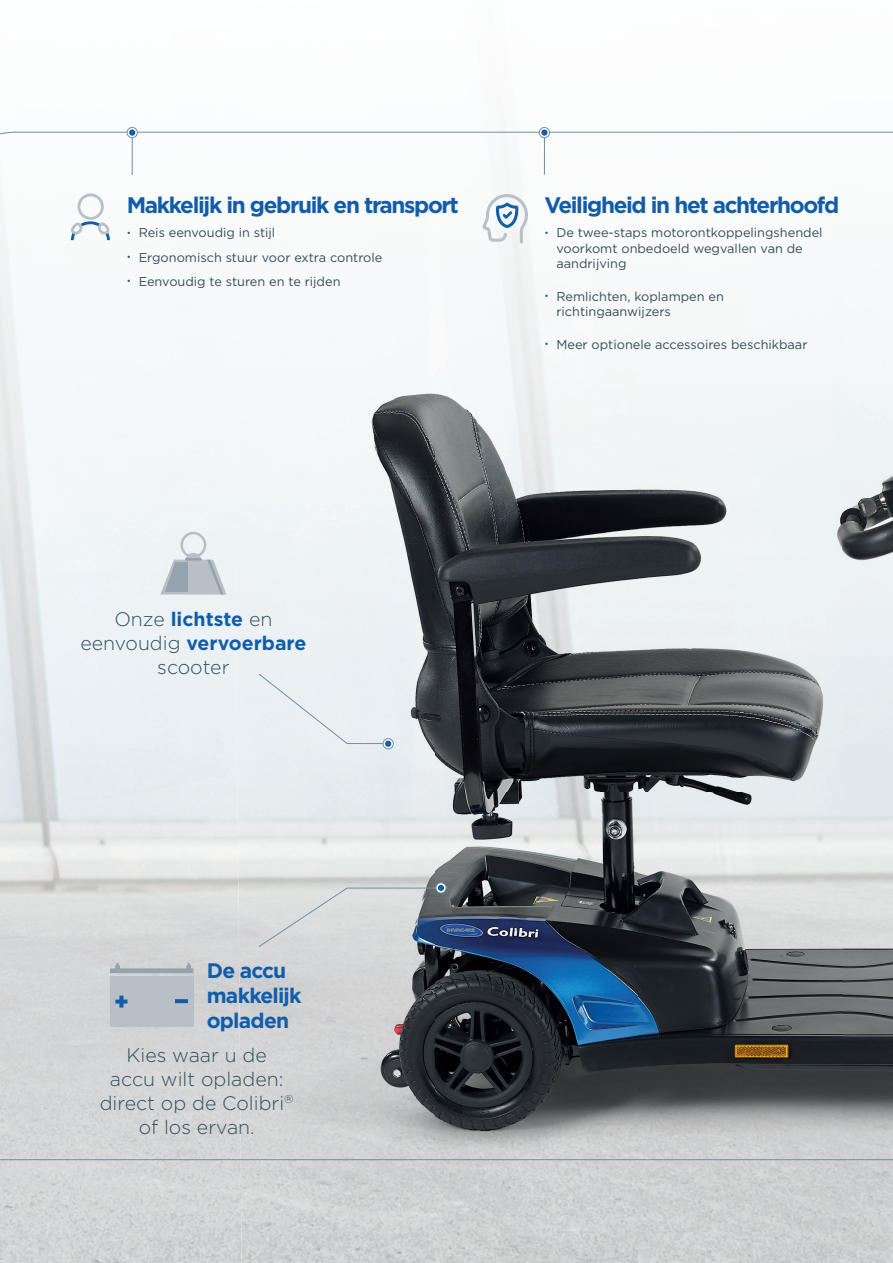
<style>
.page{position:relative;width:893px;height:1263px;background:#fff}
.page>*{position:absolute;margin:0;border:0;box-sizing:border-box;transform-origin:0 0}
.t1{font:700 22.5px "Gotham";letter-spacing:-.06em;color:#115da9}
.t2{font:700 21px/24.9px "Gotham";letter-spacing:-.04em;color:#115da9}
.t3{font:300 19.5px/24px "Gotham";color:#354d59;text-align:center}
.t4{font:12.75px/15.3px "Gotham";color:#354d59}
.s1{font-size:9px;color:#115da9}
.s2{font-weight:700;color:#115da9}
</style>
<div class="page">
<div style="left:210px;top:947px;width:28px;height:316px;background:#d3d4d5"></div>
<img style="left:238px;top:791px;width:604px;height:472px">
<img style="left:842px;top:317px;width:51px;height:946px">
<img style="left:235px;top:477px;width:607px;height:314px">
<img style="left:233px;top:267px;width:609px;height:210px">
<svg style="left:0;top:131px;width:17px;height:75px"></svg>
<hr style="left:15px;top:132px;width:878px;height:1px;background:#73909f">
<hr style="left:0;top:1159px;width:893px;height:1px;background:#73909f">
<div style="left:435px;top:882px;width:11px;height:11px;border:1px solid #73909f;border-radius:50%"></div>
<svg style="left:259px;top:885px;width:185px;height:62px;background:#c5c9cd"></svg>
<div style="left:110px;top:976px;width:83px;height:51px;background:#b8c0c6"></div>
<svg style="left:110px;top:963px;width:83px;height:10px"></svg>
<svg style="left:115px;top:995px;width:12px;height:12px"></svg>
<svg style="left:175px;top:999px;width:13px;height:4px"></svg>
<div style="left:383px;top:738px;width:11px;height:11px;border:1px solid #73909f;border-radius:50%"></div>
<div style="left:259px;top:674px;width:132px;height:73px;background:#e9eff2"></div>
<div style="left:127px;top:127px;width:11px;height:11px;border:1px solid #73909f;border-radius:50%"></div>
<div style="left:129px;top:129px;width:6px;height:7px;background:#115da9;border-radius:50%"></div>
<hr style="left:132px;top:138px;width:1px;height:36px;background:#73909f">
<div style="left:539px;top:127px;width:11px;height:11px;border:1px solid #73909f;border-radius:50%"></div>
<svg style="left:541px;top:129px;width:7px;height:7px"></svg>
<hr style="left:544px;top:138px;width:1px;height:36px;background:#73909f">
<svg style="left:69px;top:193px;width:42px;height:47px"></svg>
<svg style="left:482px;top:194px;width:46px;height:49px"></svg>
<svg style="left:160px;top:532px;width:66px;height:62px;background:#ccd4d9"></svg>
<h1 class="t1" style="left:127px;top:190px;width:334px">Makkelijk in gebruik en transport</h1>
<p class="t4" style="left:127px;top:225px;width:150px"><span class="s1">•</span> Reis eenvoudig in stijl</p>
<p class="t4" style="left:127px;top:249px;width:257px"><span class="s1">•</span> Ergonomisch stuur voor extra controle</p>
<p class="t4" style="left:127px;top:274px;width:215px"><span class="s1">•</span> Eenvoudig te sturen en te rijden</p>
<h1 class="t1" style="left:544px;top:190px;width:296px">Veiligheid in het achterhoofd</h1>
<p class="t4" style="left:556px;top:225px;width:268px;text-indent:-12px"><span class="s1">•</span> De twee-staps motorontkoppelingshendel voorkomt onbedoeld wegvallen van de aandrijving</p>
<p class="t4" style="left:556px;top:288px;width:169px;text-indent:-12px"><span class="s1">•</span> Remlichten, koplampen en richtingaanwijzers</p>
<p class="t4" style="left:544px;top:337px;width:265px"><span class="s1">•</span> Meer optionele accessoires beschikbaar</p>
<h3 class="t3" style="left:80px;top:607px;width:227px">Onze <span class="s2">lichtste</span> en eenvoudig <span class="s2">vervoerbare </span>scooter</h3>
<h2 class="t2" style="left:207px;top:958px;width:96px">De accu makkelijk opladen</h2>
<h3 class="t3" style="left:100px;top:1043px;width:195px">Kies waar u de<br>accu wilt opladen: direct op de Colibri<sup>® </sup>of los ervan.</h3>
</div>
